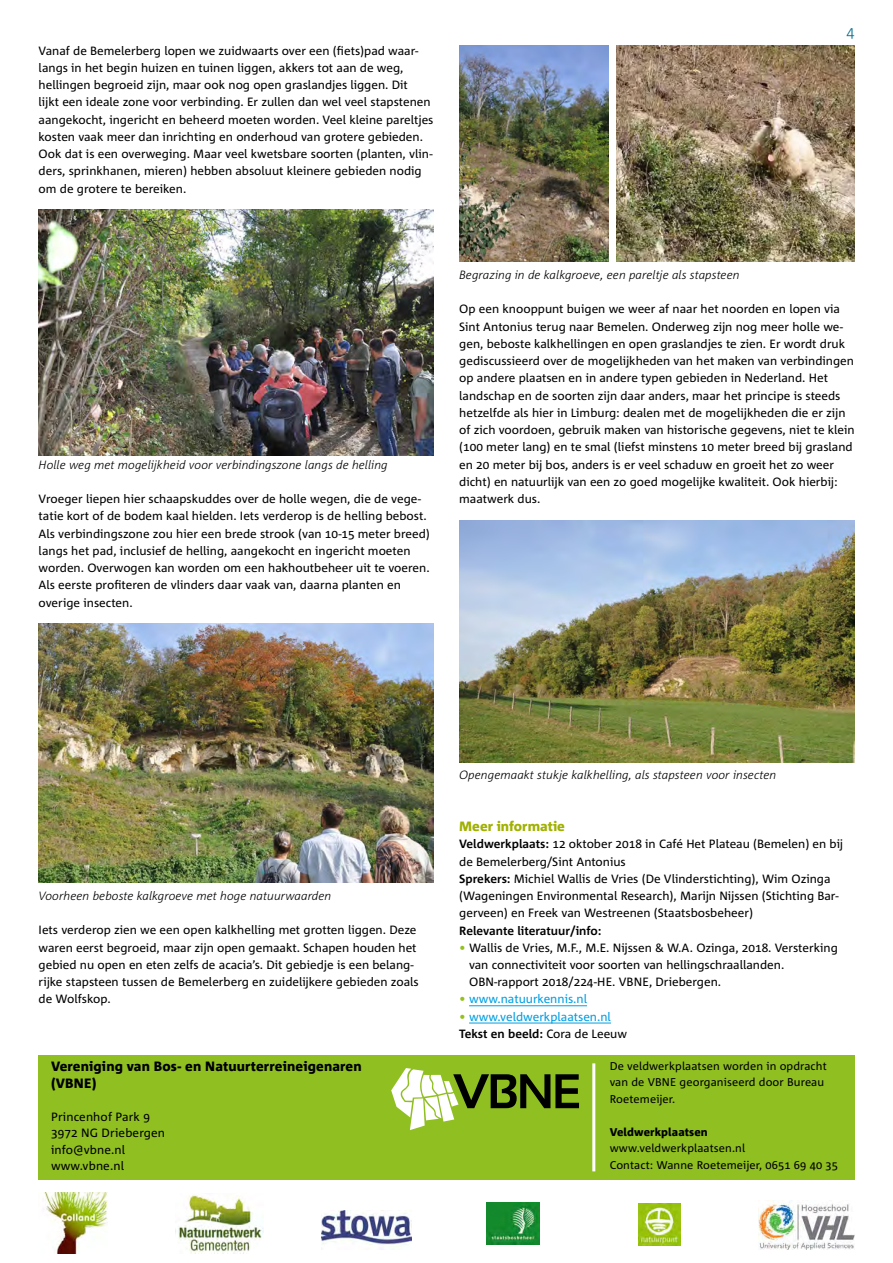
<style>
.page{position:relative;width:893px;height:1263px;background:#fff}
.page>*{position:absolute;margin:0;border:0;box-sizing:border-box;transform-origin:0 0}
.t1{font:300 15px "Corpid C1";color:#006989}
.t2{font:800 13.5px/16.5px "Corpid C1";letter-spacing:.01em;color:#000}
.t3{font:800 13.5px "Corpid C1";color:#a0b101}
.t4{font:12px/17.2px "Corpid C1";color:#000}
.t5{font:italic 300 12px "Corpid C1";color:#000}
.t6{font:12px/17.2px "Corpid C1";color:#009fe3}
.t7{font:700 12px "Corpid C1";color:#000}
.t8{font:11.25px/16.5px "Corpid C1";letter-spacing:.01em;color:#000}
.t9{font:800 11.25px "Corpid C1";letter-spacing:.01em;color:#000}
.s1{font-weight:700}
.s2{color:#95c11f}
.s3{font-weight:700;color:#000}
.s4{color:#000}
</style>
<div class="page">
<hr style="left:469px;top:1005px;width:118px;height:1px;background:#009fe3">
<hr style="left:469px;top:1023px;width:142px;height:1px;background:#009fe3">
<div style="left:38px;top:1055px;width:817px;height:125px;background:#90bf21"></div>
<svg style="left:391px;top:1068px;width:188px;height:62px"></svg>
<hr style="left:592px;top:1063px;width:3px;height:108px;background:#fff">
<img style="left:43px;top:1192px;width:65px;height:61px">
<img style="left:486px;top:1202px;width:54px;height:43px">
<img style="left:758px;top:1200px;width:97px;height:49px">
<img style="left:321px;top:1210px;width:91px;height:38px">
<img style="left:639px;top:1203px;width:42px;height:42px">
<img style="left:178px;top:1195px;width:86px;height:58px">
<img style="left:459px;top:46px;width:149px;height:216px">
<img style="left:616px;top:46px;width:239px;height:216px">
<img style="left:39px;top:210px;width:395px;height:245px">
<img style="left:38px;top:624px;width:396px;height:259px">
<img style="left:459px;top:520px;width:396px;height:242px">
<p class="t4" style="left:39px;top:41px;width:396px">Vanaf de Bemelerberg lopen we zuidwaarts over een (fiets)pad waar&shy;langs in het begin huizen en tuinen liggen, akkers tot aan de weg, hellingen begroeid zijn, maar ook nog open graslandjes liggen. Dit<br>lijkt een ideale zone voor verbinding. Er zullen dan wel veel stapstenen aangekocht, ingericht en beheerd moeten worden. Veel kleine pareltjes kosten vaak meer dan inrichting en onderhoud van grotere gebieden.<br>Ook dat is een overweging. Maar veel kwetsbare soorten (planten, vlin&shy;ders, sprinkhanen, mieren) hebben absoluut kleinere gebieden nodig om de grotere te bereiken.</p>
<p class="t1" style="left:846px;top:23px;width:10px">4</p>
<p class="t5" style="left:39px;top:457px;width:351px">Holle weg met mogelijkheid voor verbindingszone langs de helling</p>
<p class="t4" style="left:39px;top:490px;width:393px">Vroeger liepen hier schaapskuddes over de holle wegen, die de vege&shy;tatie kort of de bodem kaal hielden. Iets verderop is de helling bebost.<br>Als verbindingszone zou hier een brede strook (van 10-15 meter breed) langs het pad, inclusief de helling, aangekocht en ingericht moeten worden. Overwogen kan worden om een hakhoutbeheer uit te voeren.<br>Als eerste profiteren de vlinders daar vaak van, daarna planten en overige insecten.</p>
<p class="t5" style="left:459px;top:267px;width:282px">Begrazing in de kalkgroeve, een pareltje als stapsteen</p>
<p class="t4" style="left:459px;top:300px;width:397px">Op een knooppunt buigen we weer af naar het noorden en lopen via Sint Antonius terug naar Bemelen. Onderweg zijn nog meer holle we&shy;gen, beboste kalkhellingen en open graslandjes te zien. Er wordt druk gediscussieerd over de mogelijkheden van het maken van verbindingen op andere plaatsen en in andere typen gebieden in Nederland. Het landschap en de soorten zijn daar anders, maar het principe is steeds hetzelfde als hier in Limburg: dealen met de mogelijkheden die er zijn of zich voordoen, gebruik maken van historische gegevens, niet te klein (100 meter lang) en te smal (liefst minstens 10 meter breed bij grasland en 20 meter bij bos, anders is er veel schaduw en groeit het zo weer dicht) en natuurlijk van een zo goed mogelijke kwaliteit. Ook hierbij: maatwerk dus.</p>
<p class="t5" style="left:39px;top:888px;width:294px">Voorheen beboste kalkgroeve met hoge natuurwaarden</p>
<p class="t4" style="left:39px;top:921px;width:382px">Iets verderop zien we een open kalkhelling met grotten liggen. Deze waren eerst begroeid, maar zijn open gemaakt. Schapen houden het gebied nu open en eten zelfs de acacia’s. Dit gebiedje is een belang&shy;rijke stapsteen tussen de Bemelerberg en zuidelijkere gebieden zoals de Wolfskop.</p>
<p class="t2" style="left:51px;top:1058px;width:312px">Vereniging van Bos- en Natuurterreineigenaren (VBNE)</p>
<p class="t4" style="left:51px;top:1108px;width:116px;line-height:16.5px">Princenhof Park 9<br>3972 NG Driebergen info@vbne.nl www.vbne.nl</p>
<p class="t5" style="left:459px;top:767px;width:319px">Opengemaakt stukje kalkhelling, als stapsteen voor insecten</p>
<p class="t3" style="left:459px;top:818px;width:107px">Meer informatie</p>
<p class="t4" style="left:459px;top:835px;width:385px"><span class="s1">Veldwerkplaats:</span> 12 oktober 2018 in Café Het Plateau (Bemelen) en bij de Bemelerberg/Sint Antonius<br><span class="s1">Sprekers:</span> Michiel Wallis de Vries (De Vlinderstichting), Wim Ozinga (Wageningen Environmental Research), Marijn Nijssen (Stichting Bar&shy;gerveen) en Freek van Westreenen (Staatsbosbeheer)</p>
<p class="t7" style="left:459px;top:923px;width:144px">Relevante literatuur/info:</p>
<p class="t4" style="left:469px;top:938px;width:370px;text-indent:-10px"><span class="s2">•</span> Wallis de Vries, M.F., M.E. Nijssen &amp; W.A. Ozinga, 2018. Versterking van connectiviteit voor soorten van hellingschraallanden.<br>OBN-rapport 2018/224-HE. VBNE, Driebergen.</p>
<p class="t6" style="left:459px;top:990px;width:129px"><span class="s2">•</span> www.natuurkennis.nl</p>
<p class="t6" style="left:459px;top:1007px;width:169px"><span class="s2">•</span> www.veldwerkplaatsen.nl<br><span class="s3">Tekst en beeld:</span> <span class="s4">Cora de Leeuw</span></p>
<p class="t8" style="left:610px;top:1057px;width:218px">De veldwerkplaatsen worden in opdracht van de VBNE georganiseerd door Bureau<br>Roetemeijer.</p>
<p class="t9" style="left:610px;top:1124px;width:100px">Veldwerkplaatsen</p>
<p class="t8" style="left:610px;top:1139px;width:230px">www.veldwerkplaatsen.nl<br>Contact: Wanne Roetemeijer, 0651 69 40 35</p>
</div>
